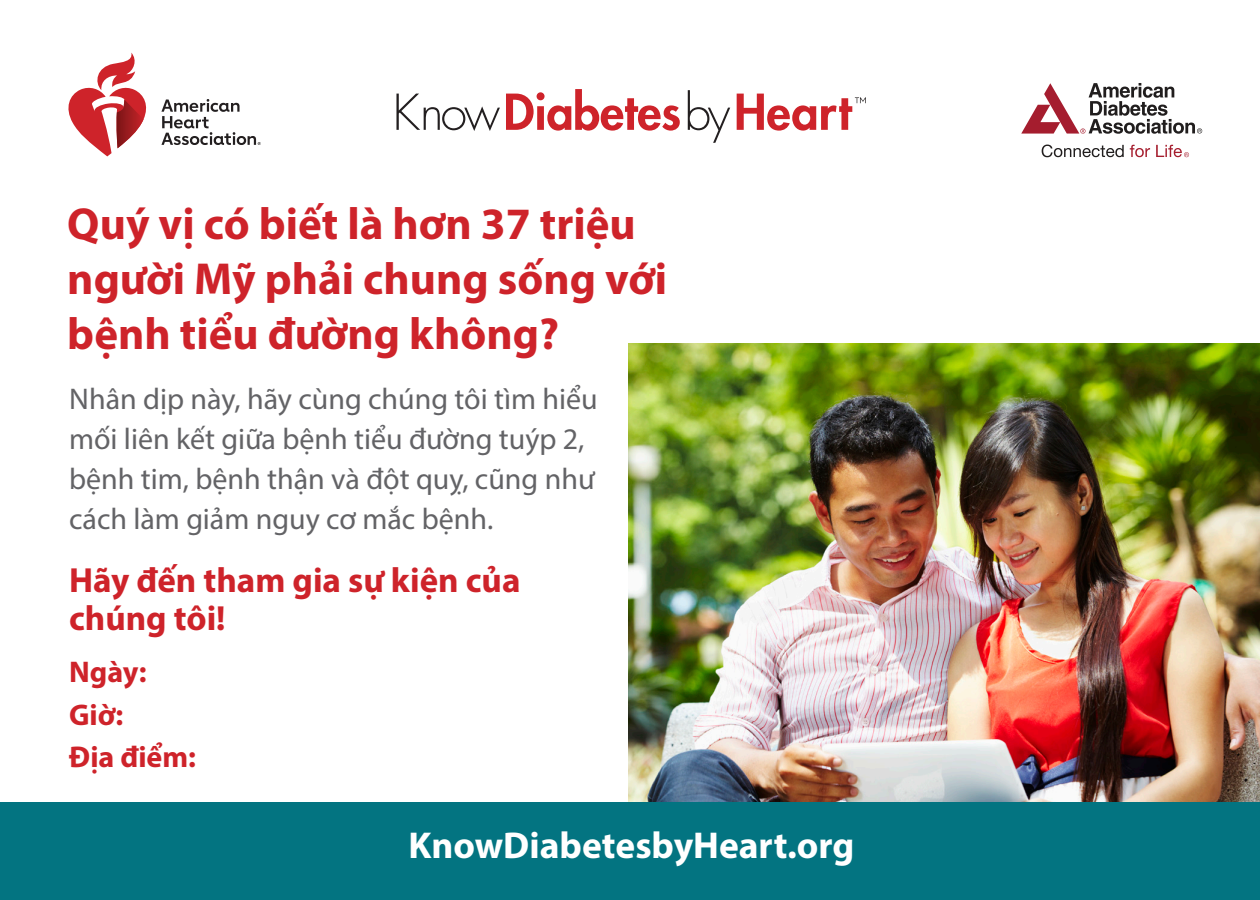
<style>
.page{position:relative;width:1260px;height:900px;background:#fff}
.page>*{position:absolute;margin:0;border:0;box-sizing:border-box;transform-origin:0 0}
.t1{font:700 45px/55px "Myriad Pro";color:#ce232a}
.Paragraph_Style_1{font:700 37.5px "Myriad Pro";color:#fff}
.Event_Info{font:700 35px/37.5px "Myriad Pro";color:#ce232a}
.Body{font:30px/40px "Myriad Pro";color:#636366}
.Event_Info-2{font:700 30px "Myriad Pro";color:#ce232a}
</style>
<div class="page">
<img style="left:628px;top:344px;width:632px;height:459px">
<svg style="left:161px;top:99px;width:100px;height:46px"></svg>
<svg style="left:68px;top:53px;width:79px;height:103px"></svg>
<svg style="left:1021px;top:83px;width:181px;height:51px"></svg>
<svg style="left:1042px;top:145px;width:82px;height:12px"></svg>
<svg style="left:1130px;top:145px;width:20px;height:12px"></svg>
<svg style="left:1156px;top:145px;width:33px;height:12px"></svg>
<svg style="left:396px;top:94px;width:104px;height:37px"></svg>
<svg style="left:506px;top:89px;width:174px;height:42px"></svg>
<svg style="left:688px;top:90px;width:42px;height:53px"></svg>
<svg style="left:737px;top:94px;width:129px;height:37px"></svg>
<div style="left:0;top:803px;width:1260px;height:97px;background:#037481"></div>
<h1 class="t1" style="left:67px;top:195px;width:601px">Quý vị có biết là hơn 37 triệu người Mỹ phải chung sống với bệnh tiểu đường không?</h1>
<p class="Body" style="left:69px;top:378px;width:530px">Nhân dịp này, hãy cùng chúng tôi tìm hiểu mối liên kết giữa bệnh tiểu đường tuýp 2, bệnh tim, bệnh thận và đột quỵ, cũng như cách làm giảm nguy cơ mắc bệnh.</p>
<p class="Event_Info" style="left:69px;top:560px;width:453px">Hãy đến tham gia sự kiện của chúng tôi!</p>
<p class="Event_Info-2" style="left:69px;top:652px;width:79px">Ngày:</p>
<p class="Event_Info-2" style="left:69px;top:695px;width:56px">Giờ:</p>
<p class="Event_Info-2" style="left:69px;top:737px;width:128px">Địa điểm:</p>
<h1 class="Paragraph_Style_1" style="left:409px;top:821px;width:447px">KnowDiabetesbyHeart.org</h1>
</div>
